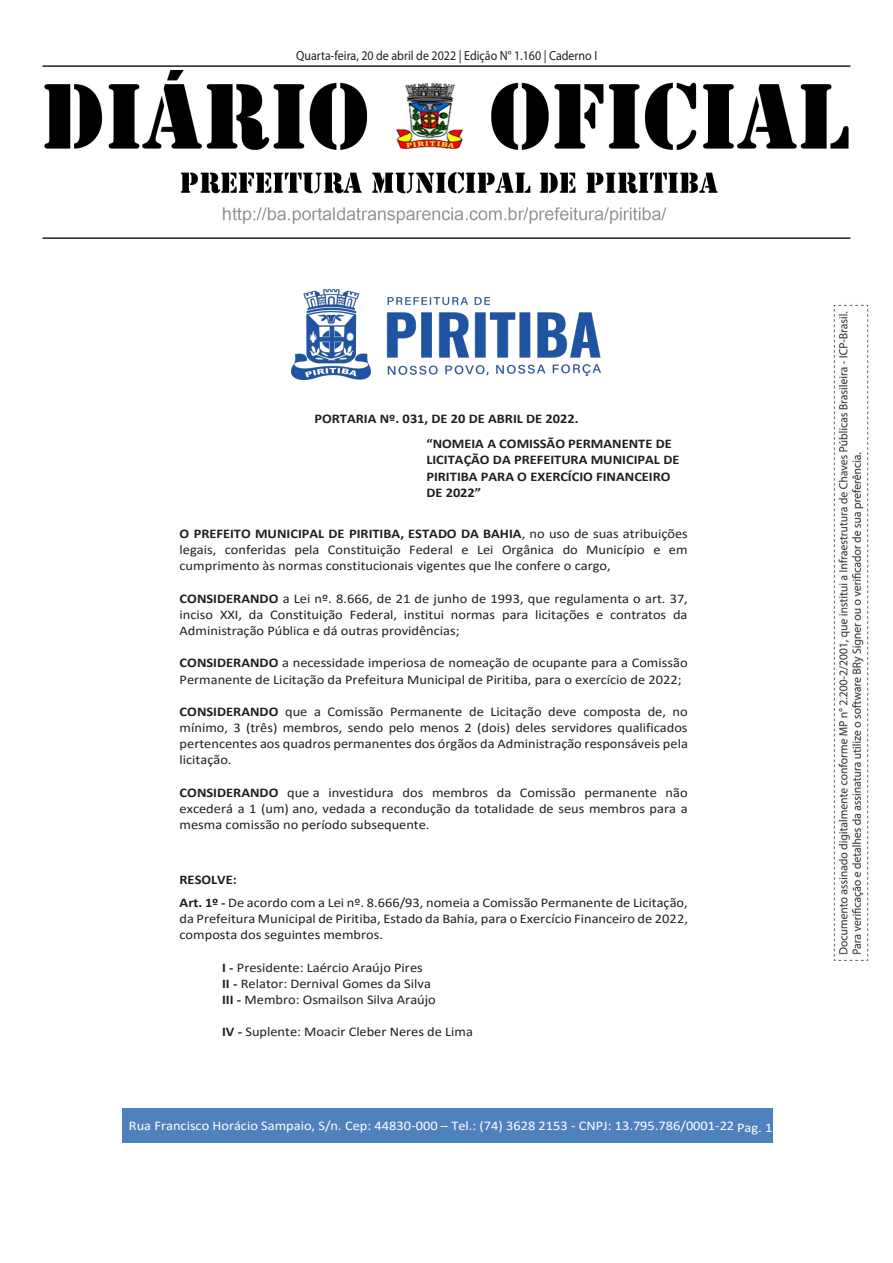
<style>
.page{position:relative;width:893px;height:1263px;background:#fff}
.page>*{position:absolute;margin:0;border:0;box-sizing:border-box;transform-origin:0 0}
.t1{font:13.2px/16.2px "Calibri";color:#231f20;text-align:justify;scale:1.09 1}
.t2{font:700 13.2px/16px "Calibri";color:#231f20;scale:1.09 1}
.t3{font:13.2px "Calibri";color:#fff;scale:1.09 1}
.t4{font:13.2px "Myriad Pro";color:#231f20;scale:.91 1}
.s1{font-weight:700}
</style>
<div class="page">
<img style="left:44px;top:70px;width:805px;height:154px">
<hr style="left:43px;top:237px;width:807px;height:2px;background:#231f20">
<hr style="left:43px;top:65px;width:807px;height:2px;background:#231f20">
<img style="left:833px;top:304px;width:36px;height:656px">
<div style="left:122px;top:1108px;width:650px;height:35px;background:#4f81bd"></div>
<img style="left:292px;top:290px;width:309px;height:90px">
<p class="t4" style="left:296px;top:48px;width:332px">Quarta-feira, 20 de abril de 2022 | Edição N° 1.160 | Caderno I</p>
<p class="t2" style="left:426px;top:406px;width:227px;line-height:25.2px;text-indent:-112px">PORTARIA Nº. 031, DE 20 DE ABRIL DE 2022.<br>“NOMEIA A COMISSÃO PERMANENTE DE</p>
<p class="t2" style="left:426px;top:451px;width:234px">LICITAÇÃO DA PREFEITURA MUNICIPAL DE<br>PIRITIBA PARA O EXERCÍCIO FINANCEIRO<br>DE 2022”</p>
<p class="t1" style="left:180px;top:525px;width:468px"><span class="s1">O PREFEITO MUNICIPAL DE PIRITIBA, ESTADO DA BAHIA</span>, no uso de suas atribuições legais, conferidas pela Constituição Federal e Lei Orgânica do Município e em cumprimento às normas constitucionais vigentes que lhe confere o cargo,</p>
<p class="t1" style="left:180px;top:590px;width:468px"><span class="s1">CONSIDERANDO</span> a Lei nº. 8.666, de 21 de junho de 1993, que regulamenta o art. 37, inciso XXI, da Constituição Federal, institui normas para licitações e contratos da Administração Pública e dá outras providências;</p>
<p class="t1" style="left:180px;top:654px;width:468px"><span class="s1">CONSIDERANDO</span> a necessidade imperiosa de nomeação de ocupante para a Comissão<br>Permanente de Licitação da Prefeitura Municipal de Piritiba, para o exercício de 2022;</p>
<p class="t1" style="left:180px;top:703px;width:468px"><span class="s1">CONSIDERANDO</span> que a Comissão Permanente de Licitação deve composta de, no mínimo, 3 (três) membros, sendo pelo menos 2 (dois) deles servidores qualificados pertencentes aos quadros permanentes dos órgãos da Administração responsáveis pela licitação.</p>
<p class="t1" style="left:180px;top:784px;width:468px"><span class="s1">CONSIDERANDO</span> que a investidura dos membros da Comissão permanente não excederá a 1 (um) ano, vedada a recondução da totalidade de seus membros para a mesma comissão no período subsequente.</p>
<p class="t1" style="left:180px;top:868px;width:468px;line-height:22.8px"><span class="s1">RESOLVE:<br>Art. 1º -</span> De acordo com a Lei nº. 8.666/93, nomeia a Comissão Permanente de Licitação,</p>
<p class="t1" style="left:180px;top:910px;width:468px">da Prefeitura Municipal de Piritiba, Estado da Bahia, para o Exercício Financeiro de 2022, composta dos seguintes membros.</p>
<p class="t1" style="left:222px;top:959px;width:198px;text-align:left"><span class="s1">I -</span> Presidente: Laércio Araújo Pires<br><span class="s1">II -</span> Relator: Dernival Gomes da Silva<br><span class="s1">III -</span> Membro: Osmailson Silva Araújo</p>
<p class="t1" style="left:222px;top:1024px;width:232px"><span class="s1">IV -</span> Suplente: Moacir Cleber Neres de Lima</p>
<p class="t3" style="left:129px;top:1116px;width:592px">Rua Francisco Horácio Sampaio, S/n. Cep: 44830-000 – Tel.: (74) 3628 2153 - CNPJ: 13.795.786/0001-22 Pag. 1</p>
</div>
